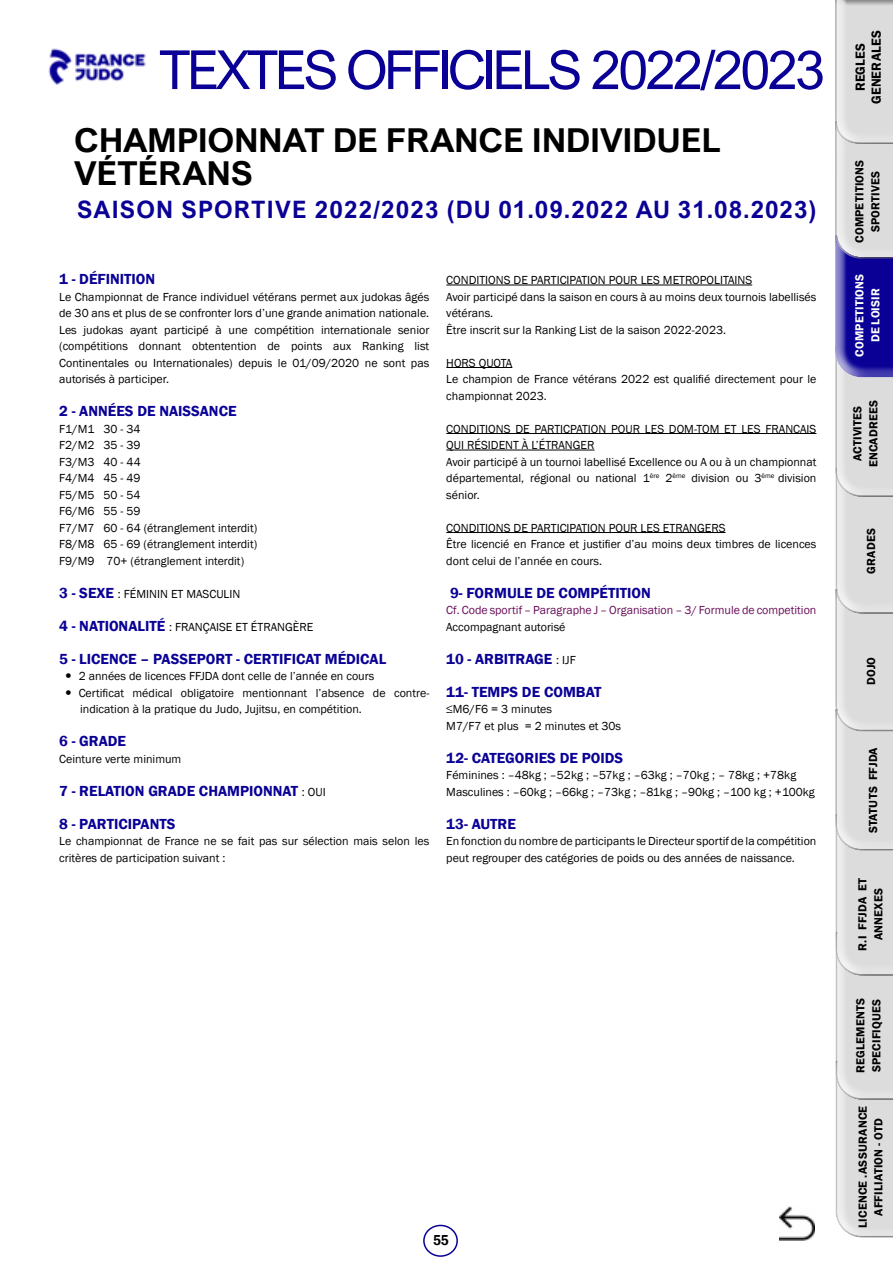
<style>
.page{position:relative;width:893px;height:1263px;background:#fff}
.page>*{position:absolute;margin:0;border:0;box-sizing:border-box;transform-origin:0 0}
.t1{font:54px "Arial Nova";letter-spacing:-.07em;color:#0a0096}
.t2{font:700 33px/33px "Arial Nova";letter-spacing:-.01em;color:#000;scale:1.04 1}
.t3{font:700 24px "Arial Nova";letter-spacing:.05em;color:#0a0096}
.t4{font:600 15px "Franklin Gothic";color:#0a0096}
.t5{font:600 15px "Franklin Gothic";color:#0a0096}
.t6{font:600 14.85px "Franklin Gothic";color:#000;scale:.91 1}
.t7{font:600 13.5px/15.9px "Franklin Gothic";letter-spacing:.015em;color:#000;text-align:center}
.t8{font:12px/16.5px "Franklin Gothic";color:#000}
.t9{font:600 12px/15.9px "Franklin Gothic";letter-spacing:.015em;color:#000;text-align:center}
.t10{font:12px "Franklin Gothic";color:#6a0f5a}
.t11{font:600 12px/15.9px "Franklin Gothic";letter-spacing:.015em;color:#fff;text-align:center}
.s1{font-weight:600;font-size:15px;color:#0a0096}
.s2{font-style:inherit}
.s3{font-weight:400;font-size:12px;color:#000}
</style>
<div class="page">
<div style="left:423px;top:1225px;width:35px;height:32px;border:2px solid #0a0096;border-radius:50%"></div>
<img style="left:48px;top:48px;width:98px;height:37px">
<svg style="left:835px;top:155px;width:58px;height:1082px;background:#c8c7d6"></svg>
<div style="left:825px;top:0;width:68px;height:155px;background:#fff;opacity:.75"></div>
<div style="left:828px;top:0;width:65px;height:153px;background:#000;opacity:.75"></div>
<hr style="left:446px;top:285px;width:306px;height:1px;background:#000">
<hr style="left:446px;top:367px;width:66px;height:1px;background:#000">
<hr style="left:446px;top:433px;width:370px;height:1px;background:#000">
<hr style="left:446px;top:450px;width:149px;height:1px;background:#000">
<hr style="left:446px;top:532px;width:279px;height:1px;background:#000">
<img style="left:780px;top:1206px;width:34px;height:34px">
<h1 class="t1" style="left:159px;top:39px;width:668px">TEXTES OFFICIELS 2022/2023</h1>
<h2 class="t2" style="left:74px;top:124px;width:623px">CHAMPIONNAT DE FRANCE INDIVIDUEL<br>VÉTÉRANS</h2>
<h3 class="t3" style="left:77px;top:196px;width:741px">SAISON SPORTIVE 2022/2023 (DU 01.09.2022 AU 31.08.2023)</h3>
<p class="t4" style="left:59px;top:270px;width:98px">1 - DÉFINITION</p>
<p class="t8" style="left:59px;top:289px;width:372px;text-align:justify">Le Championnat de France individuel vétérans permet aux judokas âgés de 30 ans et plus de se confronter lors d’une grande animation nationale.<br>Les judokas ayant participé à une compétition internationale senior (compétitions donnant obtentention de points aux Ranking list Continentales ou Internationales) depuis le 01/09/2020 ne sont pas autorisés à participer.</p>
<p class="t4" style="left:59px;top:402px;width:179px">2 - ANNÉES DE NAISSANCE</p>
<p class="t8" style="left:59px;top:421px;width:200px">F1/M1 30 - 34<br>F2/M2 35 - 39<br>F3/M3 40 - 44<br>F4/M4 45 - 49<br>F5/M5 50 - 54<br>F6/M6 55 - 59<br>F7/M7 60 - 64 (étranglement interdit)<br>F8/M8 65 - 69 (étranglement interdit)<br>F9/M9 70+ (étranglement interdit)</p>
<p class="t8" style="left:59px;top:586px;width:183px"><span class="s1">3 - SEXE</span> : FÉMININ ET MASCULIN</p>
<p class="t8" style="left:59px;top:619px;width:256px"><span class="s1">4 - NATIONALITÉ</span> : FRANÇAISE ET ÉTRANGÈRE</p>
<p class="t4" style="left:59px;top:649px;width:329px">5 - LICENCE – PASSEPORT - CERTIFICAT MÉDICAL</p>
<p class="t8" style="left:79px;top:668px;width:352px">2 années de licences FFJDA dont celle de l’année en cours<br>Certificat médical obligatoire mentionnant l’absence de contre&shy;indication à la pratique du Judo, Jujitsu, en compétition.</p>
<p class="t4" style="left:59px;top:732px;width:69px">6 - GRADE</p>
<p class="t8" style="left:59px;top:751px;width:124px">Ceinture verte minimum</p>
<p class="t5" style="left:59px;top:781px;width:268px"><span class="s2">7 - R</span>ELATION GRADE CHAMPIONNAT <span class="s3">: OUI</span></p>
<p class="t4" style="left:59px;top:814px;width:118px">8 - PARTICIPANTS</p>
<p class="t8" style="left:59px;top:833px;width:372px">Le championnat de France ne se fait pas sur sélection mais selon les critères de participation suivant :</p>
<p class="t8" style="left:446px;top:272px;width:372px">CONDITIONS DE PARTICIPATION POUR LES METROPOLITAINS<br>Avoir participé dans la saison en cours à au moins deux tournois labellisés vétérans.<br>Être inscrit sur la Ranking List de la saison 2022-2023.</p>
<p class="t8" style="left:446px;top:355px;width:372px">HORS QUOTA<br>Le champion de France vétérans 2022 est qualifié directement pour le championnat 2023.</p>
<p class="t8" style="left:446px;top:421px;width:372px">CONDITIONS DE PARTICPATION POUR LES DOM-TOM ET LES FRANCAIS QUI RÉSIDENT À L’ÉTRANGER<br>Avoir participé à un tournoi labellisé Excellence ou A ou à un championnat départemental, régional ou national 1<sup>ère</sup> 2<sup>ème</sup> division ou 3<sup>ème</sup> division sénior.</p>
<p class="t8" style="left:446px;top:520px;width:372px">CONDITIONS DE PARTICIPATION POUR LES ETRANGERS<br>Être licencié en France et justifier d’au moins deux timbres de licences dont celui de l’année en cours.</p>
<p class="t5" style="left:450px;top:583px;width:202px"><span class="s2">9-</span> FORMULE DE COMPÉTITION</p>
<p class="t10" style="left:446px;top:603px;width:372px">Cf. Code sportif – Paragraphe J – Organisation – 3/ Formule de competition</p>
<p class="t8" style="left:446px;top:619px;width:121px">Accompagnant autorisé</p>
<p class="t5" style="left:446px;top:649px;width:131px"><span class="s2">10 -</span> ARBITRAGE <span class="s3">: IJF</span></p>
<p class="t4" style="left:446px;top:682px;width:157px">11- TEMPS DE COMBAT</p>
<p class="t8" style="left:446px;top:701px;width:176px">≤M6/F6 = 3 minutes<br>M7/F7 et plus = 2 minutes et 30s</p>
<p class="t4" style="left:446px;top:748px;width:178px">12- CATEGORIES DE POIDS</p>
<p class="t8" style="left:446px;top:767px;width:370px">Féminines : –48kg ; –52kg ; –57kg ; –63kg ; –70kg ; – 78kg ; +78kg<br>Masculines : –60kg ; –66kg ; –73kg ; –81kg ; –90kg ; –100 kg ; +100kg</p>
<p class="t4" style="left:446px;top:814px;width:71px">13- AUTRE</p>
<p class="t8" style="left:446px;top:833px;width:372px">En fonction du nombre de participants le Directeur sportif de la compétition peut regrouper des catégories de poids ou des années de naissance.</p>
<p class="t6" style="left:433px;top:1231px;width:19px">55</p>
<p class="t7" style="left:852px;top:104px;width:76px;rotate:-90deg">REGLES<br>GENERALES</p>
<p class="t9" style="left:852px;top:243px;width:85px;rotate:-90deg">COMPETITIONS<br>SPORTIVES</p>
<p class="t11" style="left:852px;top:357px;width:85px;rotate:-90deg">COMPETITIONS<br>DE LOISIR</p>
<p class="t9" style="left:850px;top:467px;width:69px;rotate:-90deg">ACTIVITES<br>ENCADREES</p>
<p class="t9" style="left:863px;top:574px;width:47px;rotate:-90deg">GRADES</p>
<p class="t9" style="left:863px;top:685px;width:30px;rotate:-90deg">DOJO</p>
<p class="t9" style="left:865px;top:833px;width:88px;rotate:-90deg">STATUTS FFJDA</p>
<p class="t9" style="left:855px;top:951px;width:74px;rotate:-90deg">R.I FFJDA ET<br>ANNEXES</p>
<p class="t9" style="left:853px;top:1073px;width:77px;text-align:left;rotate:-90deg">REGLEMENTS<br>SPECIFIQUES</p>
<p class="t9" style="left:855px;top:1228px;width:124px;rotate:-90deg">LICENCE .ASSURANCE<br>AFFILIATION - OTD</p>
</div>
